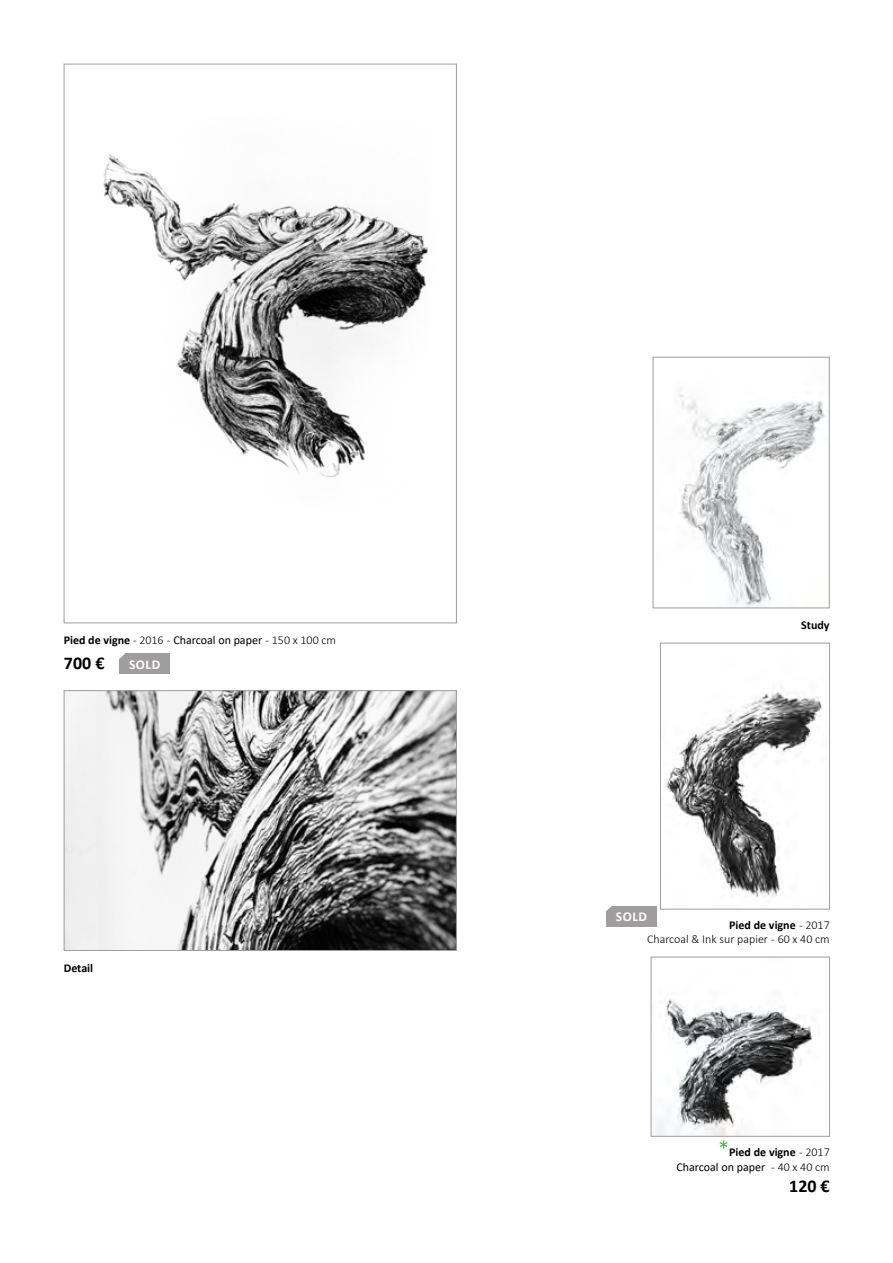
<style>
.page{position:relative;width:893px;height:1263px;background:#fff}
.page>*{position:absolute;margin:0;border:0;box-sizing:border-box;transform-origin:0 0}
.t1{font:700 18px "Calibri";color:#000}
.t2{font:700 13.5px "Calibri";letter-spacing:.04em;color:#fff}
.t3{font:300 12px/14.4px "Calibri";color:#000;text-align:right}
.t4{font:12px/14.4px "Calibri";color:#000;text-align:right}
.t5{font:700 12px "Calibri";color:#000}
.s1{font-weight:700}
.s2{font-weight:400}
.s3{font-weight:300;font-size:22.5px;color:#41ad49}
.s4{font-weight:300}
</style>
<div class="page">
<img style="left:103px;top:154px;width:325px;height:324px">
<img style="left:66px;top:692px;width:389px;height:257px">
<div style="left:64px;top:690px;width:393px;height:261px;border:1px solid #9f9d9d"></div>
<img style="left:665px;top:692px;width:158px;height:206px">
<div style="left:660px;top:643px;width:170px;height:266px;border:1px solid #9f9d9d"></div>
<img style="left:678px;top:394px;width:148px;height:212px">
<div style="left:653px;top:357px;width:176px;height:251px;border:1px solid #9f9d9d"></div>
<img style="left:655px;top:999px;width:158px;height:135px">
<div style="left:651px;top:957px;width:179px;height:179px;border:1px solid #9f9d9d"></div>
<div style="left:119px;top:653px;width:51px;height:21px;background:#9f9d9d"></div>
<svg style="left:119px;top:653px;width:7px;height:6px"></svg>
<div style="left:606px;top:906px;width:51px;height:20px;background:#9f9d9d"></div>
<svg style="left:606px;top:906px;width:6px;height:5px"></svg>
<p class="t3" style="left:64px;top:633px;width:274px"><span class="s1">Pied de vigne</span> - 2016 - <span class="s2">Charcoal on paper</span> - 150 x 100 cm</p>
<h1 class="t1" style="left:64px;top:650px;width:42px">700 €</h1>
<p class="t2" style="left:129px;top:655px;width:33px">SOLD</p>
<p class="t5" style="left:64px;top:959px;width:31px">Detail</p>
<p class="t5" style="left:801px;top:617px;width:30px">Study</p>
<p class="t2" style="left:616px;top:907px;width:33px">SOLD</p>
<p class="t3" style="left:647px;top:918px;width:184px"><span class="s1">Pied de vigne</span> - 2017<br>Charcoal &amp; Ink sur papier - 60 x 40 cm</p>
<p class="t4" style="left:676px;top:1144px;width:155px"><span class="s3">*</span><span class="s1">Pied de vigne</span> <span class="s4">- 2017<br></span>Charcoal on paper <span class="s4">- 40 x 40 cm</span></p>
<h1 class="t1" style="left:789px;top:1173px;width:42px">120 €</h1>
</div>
